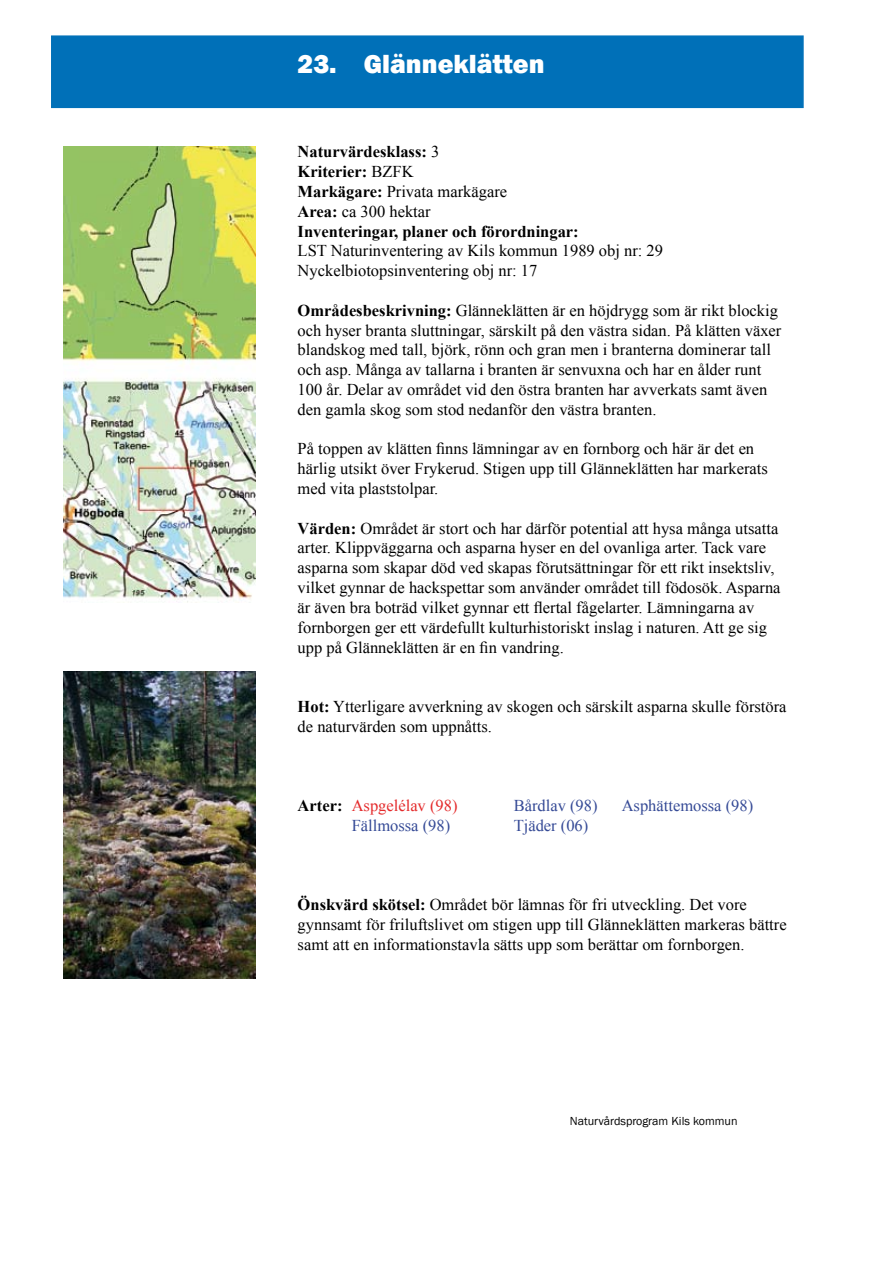
<style>
.page{position:relative;width:893px;height:1263px;background:#fff}
.page>*{position:absolute;margin:0;border:0;box-sizing:border-box;transform-origin:0 0}
.t1{font:800 27px "Franklin Gothic";color:#fff}
.t2{font:16.5px/19.8px "Times New Roman";color:#000}
.t3{font:700 16.5px/19.8px "Times New Roman";color:#000}
.t4{font:16.5px "Times New Roman";color:#354a96}
.t5{font:16.5px "Times New Roman";color:#e42a2b}
.t6{font:12px "Franklin Gothic";color:#000}
.s1{font-weight:400}
.s2{font-weight:700}
.s3{font-weight:700;color:#000}
</style>
<div class="page">
<div style="left:51px;top:35px;width:753px;height:73px;background:#0070b8;border:2px solid #0070b8"></div>
<img style="left:64px;top:146px;width:191px;height:457px">
<img style="left:64px;top:672px;width:191px;height:306px">
<h1 class="t1" style="left:298px;top:46px;width:248px">23. Glänneklätten</h1>
<p class="t3" style="left:298px;top:142px;width:283px">Naturvärdesklass: <span class="s1">3<br></span>Kriterier: <span class="s1">BZFK<br></span>Markägare: <span class="s1">Privata markägare<br></span>Area: <span class="s1">ca 300 hektar<br></span>Inventeringar, planer och förordningar:</p>
<p class="t2" style="left:298px;top:241px;width:367px">LST Naturinventering av Kils kommun 1989 obj nr: 29<br>Nyckelbiotopsinventering obj nr: 17</p>
<p class="t2" style="left:298px;top:300px;width:485px"><span class="s2">Områdesbeskrivning:</span> Glänneklätten är en höjdrygg som är rikt blockig och hyser branta sluttningar, särskilt på den västra sidan. På klätten växer blandskog med tall, björk, rönn och gran men i branterna dominerar tall och asp. Många av tallarna i branten är senvuxna och har en ålder runt 100 år. Delar av området vid den östra branten har avverkats samt även den gamla skog som stod nedanför den västra branten.</p>
<p class="t2" style="left:298px;top:439px;width:472px">På toppen av klätten finns lämningar av en fornborg och här är det en härlig utsikt över Frykerud. Stigen upp till Glänneklätten har markerats med vita plaststolpar.</p>
<p class="t2" style="left:298px;top:518px;width:484px"><span class="s2">Värden:</span> Området är stort och har därför potential att hysa många utsatta arter. Klippväggarna och asparna hyser en del ovanliga arter. Tack vare asparna som skapar död ved skapas förutsättningar för ett rikt insektsliv, vilket gynnar de hackspettar som använder området till födosök. Asparna är även bra boträd vilket gynnar ett flertal fågelarter. Lämningarna av fornborgen ger ett värdefullt kulturhistoriskt inslag i naturen. Att ge sig upp på Glänneklätten är en fin vandring.</p>
<p class="t2" style="left:298px;top:696px;width:490px"><span class="s2">Hot:</span> Ytterligare avverkning av skogen och särskilt asparna skulle förstöra de naturvärden som uppnåtts.</p>
<p class="t5" style="left:298px;top:794px;width:161px"><span class="s3">Arter:</span> Aspgelélav (98)</p>
<p class="t4" style="left:514px;top:794px;width:85px">Bårdlav (98)</p>
<p class="t4" style="left:622px;top:794px;width:133px">Asphättemossa (98)</p>
<p class="t4" style="left:352px;top:814px;width:100px">Fällmossa (98)</p>
<p class="t4" style="left:514px;top:814px;width:76px">Tjäder (06)</p>
<p class="t2" style="left:298px;top:894px;width:490px"><span class="s2">Önskvärd skötsel:</span> Området bör lämnas för fri utveckling. Det vore gynnsamt för friluftslivet om stigen upp till Glänneklätten markeras bättre samt att en informationstavla sätts upp som berättar om fornborgen.</p>
<p class="t6" style="left:570px;top:1114px;width:169px">Naturvårdsprogram Kils kommun</p>
</div>
